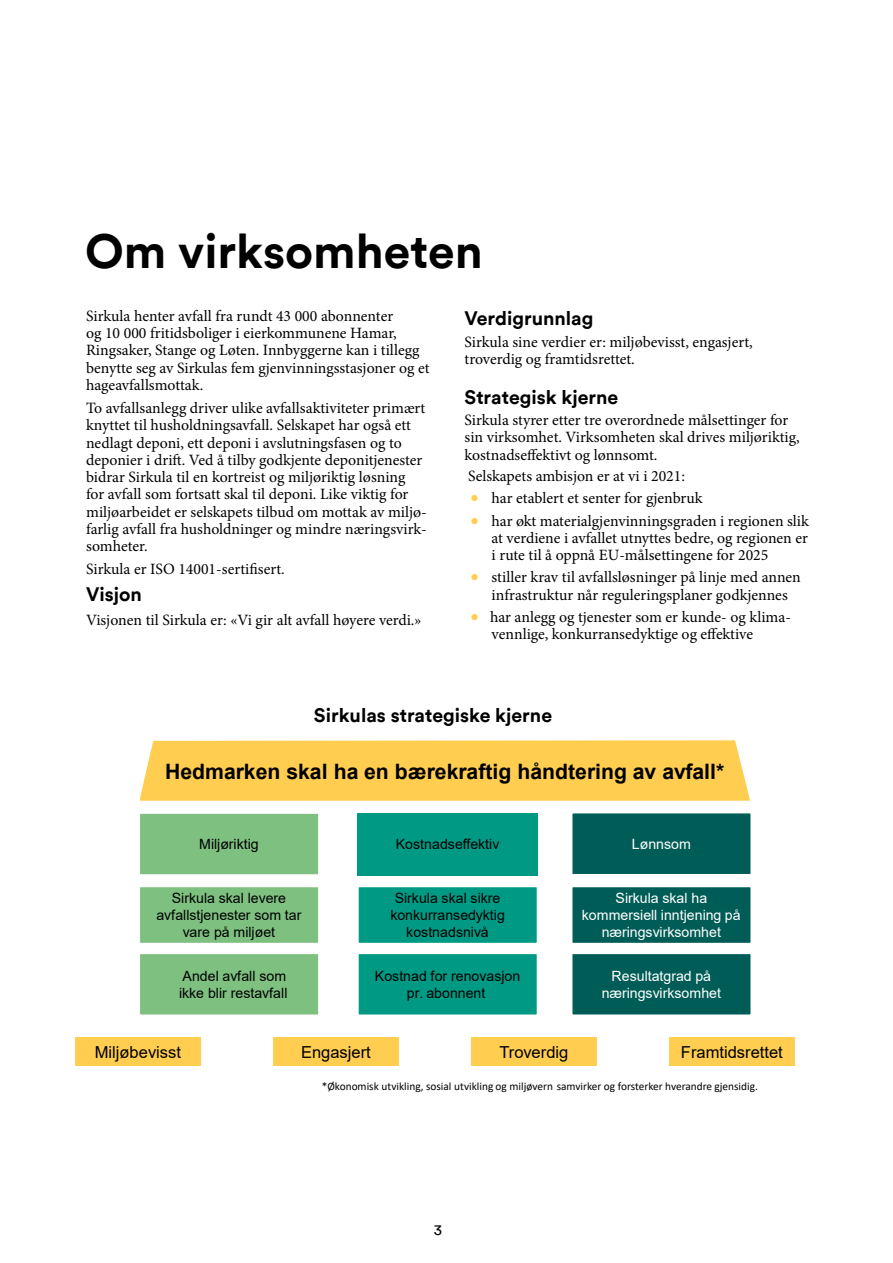
<style>
.page{position:relative;width:893px;height:1263px;background:#fff}
.page>*{position:absolute;margin:0;border:0;box-sizing:border-box;transform-origin:0 0}
.t1{font:700 48px "Circular TT";color:#000}
.t2{font:700 21.15px "Arial";color:#000}
.t3{font:700 19.5px "Circular TT";color:#000}
.t4{font:16.5px "Arial";color:#000}
.t5{font:15.75px/17.2px "Minion Pro";color:#000}
.t6{font:15px "Circular TT";color:#000}
.t7{font:14.1px/17px "Arial";color:#000;text-align:center}
.t8{font:14.1px/17px "Arial";color:#fff;text-align:center}
.t9{font:11.25px "Calibri";color:#000}
.s1{font-weight:700;font-size:22.5px;color:#ffce51}
</style>
<div class="page">
<div style="left:139px;top:813px;width:180px;height:62px;background:#7ec080"></div>
<div style="left:138px;top:811px;width:182px;height:66px;border:2px solid #fff"></div>
<div style="left:571px;top:812px;width:181px;height:63px;background:#005c56"></div>
<div style="left:570px;top:811px;width:183px;height:65px;border:2px solid #fff"></div>
<div style="left:357px;top:813px;width:181px;height:62px;background:#009a84"></div>
<div style="left:139px;top:740px;width:611px;height:61px;background:#ffce51"></div>
<div style="left:669px;top:1037px;width:126px;height:29px;background:#ffce51"></div>
<div style="left:471px;top:1037px;width:126px;height:29px;background:#ffce51"></div>
<div style="left:273px;top:1037px;width:126px;height:29px;background:#ffce51"></div>
<div style="left:75px;top:1037px;width:126px;height:29px;background:#ffce51"></div>
<div style="left:139px;top:953px;width:180px;height:63px;background:#7ec080"></div>
<div style="left:138px;top:952px;width:182px;height:65px;border:2px solid #fff"></div>
<div style="left:357px;top:953px;width:181px;height:63px;background:#009a84"></div>
<div style="left:356px;top:952px;width:183px;height:65px;border:2px solid #fff"></div>
<div style="left:571px;top:953px;width:181px;height:63px;background:#005c56"></div>
<div style="left:570px;top:952px;width:183px;height:65px;border:2px solid #fff"></div>
<div style="left:139px;top:886px;width:180px;height:58px;background:#7ec080"></div>
<div style="left:138px;top:885px;width:182px;height:60px;border:2px solid #fff"></div>
<div style="left:357px;top:886px;width:181px;height:58px;background:#009a84"></div>
<div style="left:356px;top:885px;width:183px;height:60px;border:2px solid #fff"></div>
<div style="left:571px;top:886px;width:181px;height:58px;background:#005c56"></div>
<div style="left:570px;top:885px;width:183px;height:60px;border:2px solid #fff"></div>
<h1 class="t1" style="left:85px;top:220px;width:399px">Om virksomheten</h1>
<p class="t5" style="left:86px;top:307px;width:345px">Sirkula henter avfall fra rundt 43 000 abonnenter<br>og 10 000 fritidsboliger i eierkommunene Hamar, Ringsaker, Stange og Løten. Innbyggerne kan i tillegg benytte seg av Sirkulas fem gjenvinningsstasjoner og et hageavfallsmottak.</p>
<p class="t5" style="left:86px;top:399px;width:342px">To avfallsanlegg driver ulike avfallsaktiviteter primært knyttet til husholdningsavfall. Selskapet har også ett nedlagt deponi, ett deponi i avslutningsfasen og to deponier i drift. Ved å tilby godkjente deponitjenester bidrar Sirkula til en kortreist og miljøriktig løsning for avfall som fortsatt skal til deponi. Like viktig for miljøarbeidet er selskapets tilbud om mottak av miljø&shy;farlig avfall fra husholdninger og mindre næringsvirk&shy;somheter.</p>
<p class="t5" style="left:86px;top:561px;width:200px">Sirkula er ISO 14001-sertifisert.</p>
<p class="t3" style="left:86px;top:582px;width:57px">Visjon</p>
<p class="t5" style="left:86px;top:611px;width:337px">Visjonen til Sirkula er: «Vi gir alt avfall høyere verdi.»</p>
<p class="t3" style="left:465px;top:306px;width:130px">Verdigrunnlag</p>
<p class="t5" style="left:465px;top:333px;width:290px">Sirkula sine verdier er: miljøbevisst, engasjert, troverdig og framtidsrettet.</p>
<p class="t3" style="left:465px;top:384px;width:155px">Strategisk kjerne</p>
<p class="t5" style="left:465px;top:412px;width:337px">Sirkula styrer etter tre overordnede målsettinger for sin virksomhet. Virksomheten skal drives miljøriktig, kostnadseffektivt og lønnsomt.</p>
<p class="t5" style="left:468px;top:468px;width:218px">Selskapets ambisjon er at vi i 2021:</p>
<p class="t5" style="left:470px;top:490px;width:234px"><span class="s1">•</span> har etablert et senter for gjenbruk</p>
<p class="t5" style="left:492px;top:512px;width:319px;text-align:justify;text-indent:-21px"><span class="s1">•</span> har økt materialgjenvinningsgraden i regionen slik at verdiene i avfallet utnyttes bedre, og regionen er i rute til å oppnå EU-målsettingene for 2025</p>
<p class="t5" style="left:470px;top:569px;width:332px;text-align:center"><span class="s1">•</span> stiller krav til avfallsløsninger på linje med annen infrastruktur når reguleringsplaner godkjennes</p>
<p class="t5" style="left:492px;top:608px;width:301px;text-indent:-21px"><span class="s1">•</span> har anlegg og tjenester som er kunde- og klima&shy;vennlige, konkurransedyktige og effektive</p>
<p class="t3" style="left:314px;top:702px;width:240px">Sirkulas strategiske kjerne</p>
<h2 class="t2" style="left:165px;top:756px;width:561px">Hedmarken skal ha en bærekraftig håndtering av avfall*</h2>
<p class="t7" style="left:199px;top:836px;width:61px">Miljøriktig</p>
<p class="t7" style="left:396px;top:836px;width:105px">Kostnadseffektiv</p>
<p class="t8" style="left:632px;top:835px;width:61px">Lønnsom</p>
<p class="t7" style="left:156px;top:890px;width:147px">Sirkula skal levere avfallstjenester som tar vare på miljøet</p>
<p class="t7" style="left:390px;top:890px;width:116px">Sirkula skal sikre konkurransedyktig kostnadsnivå</p>
<p class="t8" style="left:582px;top:890px;width:160px">Sirkula skal ha kommersiell inntjening på næringsvirksomhet</p>
<p class="t7" style="left:179px;top:967px;width:110px;text-align:left">Andel avfall som ikke blir restavfall</p>
<p class="t7" style="left:375px;top:967px;width:147px">Kostnad for renovasjon pr. abonnent</p>
<p class="t8" style="left:602px;top:967px;width:121px">Resultatgrad på næringsvirksomhet</p>
<p class="t4" style="left:95px;top:1041px;width:88px">Miljøbevisst</p>
<p class="t4" style="left:301px;top:1041px;width:71px">Engasjert</p>
<p class="t4" style="left:499px;top:1041px;width:70px">Troverdig</p>
<p class="t4" style="left:681px;top:1041px;width:103px">Framtidsrettet</p>
<p class="t9" style="left:322px;top:1078px;width:438px">*Økonomisk utvikling, sosial utvikling og miljøvern samvirker og forsterker hverandre gjensidig.</p>
<p class="t6" style="left:434px;top:1220px;width:10px">3</p>
</div>
